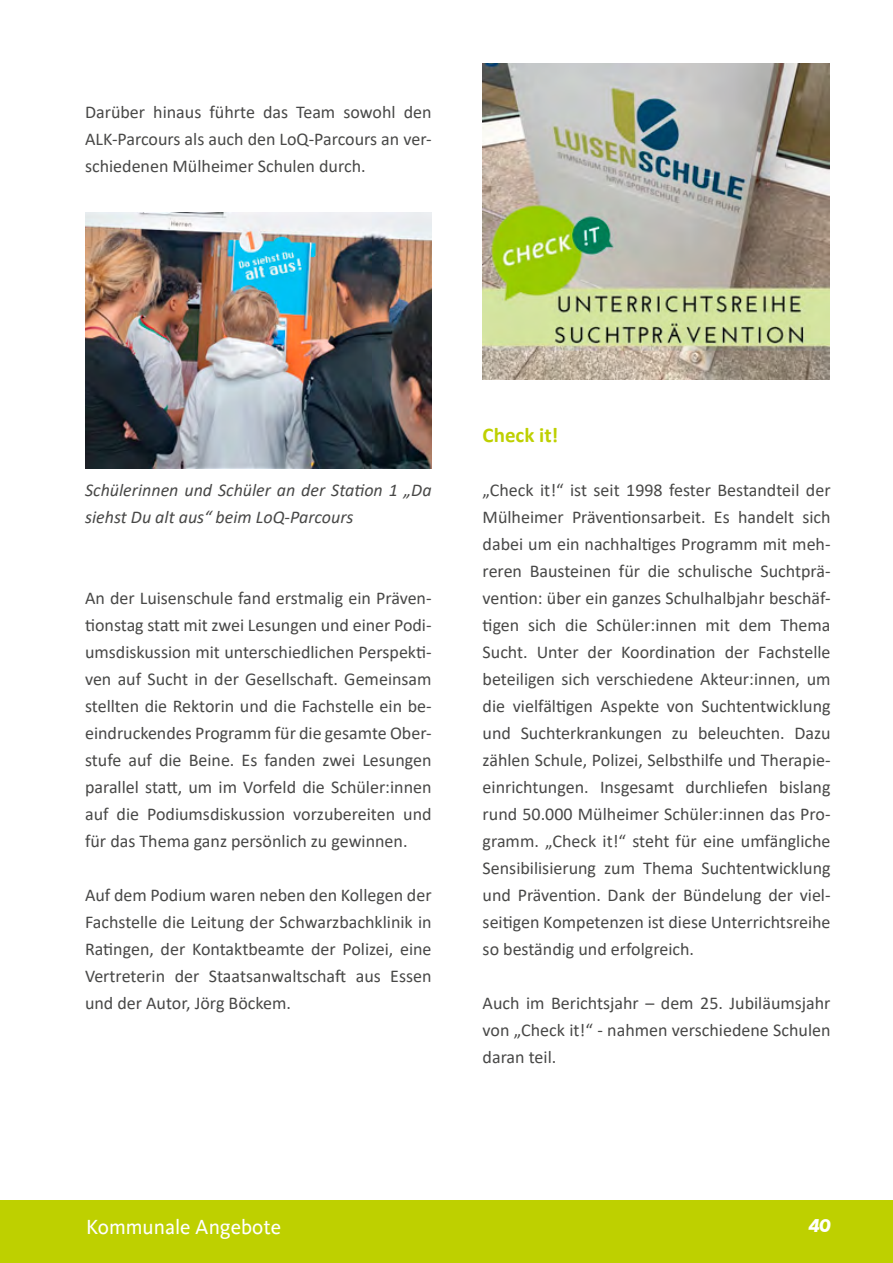
<style>
.page{position:relative;width:893px;height:1263px;background:#fff}
.page>*{position:absolute;margin:0;border:0;box-sizing:border-box;transform-origin:0 0}
.t1{font:21px "Kievit";color:#fff}
.Ginko_Bildunterschrift{font:700 21px "Calibri";color:#bed000}
.Ginko_Bildunterschrift-2{font:18px/27px "Calibri";color:#484847;text-align:justify}
.Ginko_Bildunterschrift-3{font:italic 18px/27px "Calibri";color:#484847}
.t2{font:italic 700 18px "Futon";color:#fff}
</style>
<div class="page">
<div style="left:0;top:1200px;width:893px;height:63px;background:#bed000"></div>
<img style="left:85px;top:212px;width:347px;height:257px">
<img style="left:483px;top:64px;width:346px;height:315px">
<p class="Ginko_Bildunterschrift-2" style="left:85px;top:98px;width:348px">Darüber hinaus führte das Team sowohl den ALK-Parcours als auch den LoQ-Parcours an ver&shy;schiedenen Mülheimer Schulen durch.</p>
<p class="Ginko_Bildunterschrift-3" style="left:85px;top:476px;width:348px">Schülerinnen und Schüler an der Station 1 „Da siehst Du alt aus“ beim LoQ-Parcours</p>
<p class="Ginko_Bildunterschrift-2" style="left:85px;top:584px;width:348px">An der Luisenschule fand erstmalig ein Präven&shy;tionstag statt mit zwei Lesungen und einer Podi&shy;umsdiskussion mit unterschiedlichen Perspekti&shy;ven auf Sucht in der Gesellschaft. Gemeinsam stellten die Rektorin und die Fachstelle ein be&shy;eindruckendes Programm für die gesamte Ober&shy;stufe auf die Beine. Es fanden zwei Lesungen parallel statt, um im Vorfeld die Schüler:innen auf die Podiumsdiskussion vorzubereiten und für das Thema ganz persönlich zu gewinnen.</p>
<p class="Ginko_Bildunterschrift-2" style="left:85px;top:881px;width:348px">Auf dem Podium waren neben den Kollegen der Fachstelle die Leitung der Schwarzbachklinik in Ratingen, der Kontaktbeamte der Polizei, eine Vertreterin der Staatsanwaltschaft aus Essen und der Autor, Jörg Böckem.</p>
<p class="Ginko_Bildunterschrift" style="left:483px;top:420px;width:77px">Check it!</p>
<p class="Ginko_Bildunterschrift-2" style="left:483px;top:476px;width:349px">„Check it!“ ist seit 1998 fester Bestandteil der Mülheimer Präventionsarbeit. Es handelt sich dabei um ein nachhaltiges Programm mit meh&shy;reren Bausteinen für die schulische Suchtprä&shy;vention: über ein ganzes Schulhalbjahr beschäf&shy;tigen sich die Schüler:innen mit dem Thema Sucht. Unter der Koordination der Fachstelle beteiligen sich verschiedene Akteur:innen, um die vielfältigen Aspekte von Suchtentwicklung und Suchterkrankungen zu beleuchten. Dazu zählen Schule, Polizei, Selbsthilfe und Therapie&shy;einrichtungen. Insgesamt durchliefen bislang rund 50.000 Mülheimer Schüler:innen das Pro&shy;gramm. „Check it!“ steht für eine umfängliche Sensibilisierung zum Thema Suchtentwicklung und Prävention. Dank der Bündelung der viel&shy;seitigen Kompetenzen ist diese Unterrichtsreihe so beständig und erfolgreich.</p>
<p class="Ginko_Bildunterschrift-2" style="left:483px;top:989px;width:349px">Auch im Berichtsjahr – dem 25. Jubiläumsjahr von „Check it!“ - nahmen verschiedene Schulen daran teil.</p>
<p class="t1" style="left:86px;top:1215px;width:197px">Kommunale Angebote</p>
<p class="t2" style="left:809px;top:1216px;width:23px">40</p>
</div>
